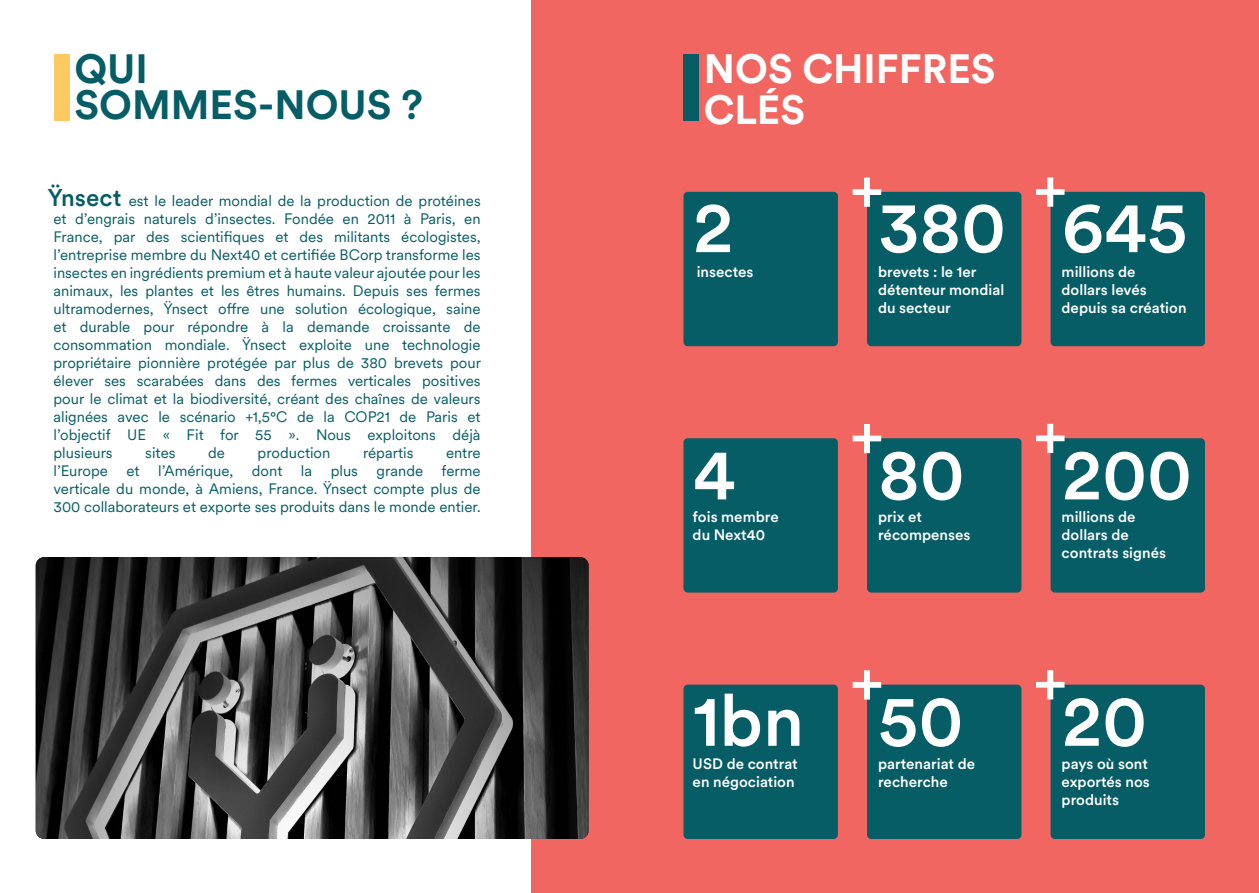
<style>
.page{position:relative;width:1259px;height:893px;background:#fff}
.page>*{position:absolute;margin:0;border:0;box-sizing:border-box;transform-origin:0 0}
.t1{font:500 72px "Circular XX";color:#fff}
.t2{font:500 60px "Circular XX";color:#fff}
.t3{font:700 40.5px "Circular XX";color:#065d66}
.t4{font:700 40.5px "Circular XX";color:#fff}
.t5{font:500 24px "Circular XX";color:#065d66}
.t6{font:15px/18px "Circular XX";color:#065d66;text-align:justify}
.t7{font:500 15px/18px "Circular XX";color:#fff}
</style>
<div class="page">
<div style="left:630px;top:0;width:629px;height:893px;background:#f16660"></div>
<div style="left:531px;top:0;width:99px;height:893px;background:#f16660"></div>
<div style="left:54px;top:54px;width:16px;height:66px;background:#fec960"></div>
<div style="left:683px;top:54px;width:16px;height:66px;background:#065d66"></div>
<img style="left:36px;top:557px;width:552px;height:282px">
<div style="left:683px;top:192px;width:155px;height:154px;background:#065d66;border-radius:4px"></div>
<div style="left:683px;top:438px;width:155px;height:155px;background:#065d66;border-radius:4px"></div>
<div style="left:683px;top:685px;width:155px;height:154px;background:#065d66;border-radius:4px"></div>
<div style="left:867px;top:192px;width:154px;height:154px;background:#065d66;border-radius:4px"></div>
<div style="left:867px;top:438px;width:154px;height:155px;background:#065d66;border-radius:4px"></div>
<div style="left:867px;top:685px;width:154px;height:154px;background:#065d66;border-radius:4px"></div>
<div style="left:1050px;top:192px;width:155px;height:154px;background:#065d66;border-radius:4px"></div>
<div style="left:1050px;top:438px;width:155px;height:155px;background:#065d66;border-radius:4px"></div>
<div style="left:1050px;top:685px;width:155px;height:154px;background:#065d66;border-radius:4px"></div>
<p class="t3" style="left:74px;top:41px;width:75px">QUI</p>
<p class="t3" style="left:74px;top:77px;width:350px">SOMMES-NOUS ?</p>
<p class="t5" style="left:51px;top:177px;width:11px">¨</p>
<p class="t5" style="left:48px;top:182px;width:75px">Ynsect</p>
<p class="t6" style="left:53px;top:191px;width:429px;text-indent:75px">est le leader mondial de la production de protéines et d’engrais naturels d’insectes. Fondée en 2011 à Paris, en France, par des scientifiques et des militants écologistes,</p>
<p class="t6" style="left:53px;top:245px;width:429px">l’entreprise membre du Next40 et certifiée BCorp transforme les</p>
<p class="t6" style="left:53px;top:263px;width:428px">insectes en ingrédients premium et à haute valeur ajoutée pour les</p>
<p class="t6" style="left:53px;top:281px;width:429px">animaux, les plantes et les êtres humains. Depuis ses fermes ultramodernes, Ÿnsect offre une solution écologique, saine et durable pour répondre à la demande croissante de</p>
<p class="t6" style="left:53px;top:335px;width:428px">consommation mondiale. Ÿnsect exploite une technologie</p>
<p class="t6" style="left:53px;top:353px;width:429px">propriétaire pionnière protégée par plus de 380 brevets pour élever ses scarabées dans des fermes verticales positives pour le climat et la biodiversité, créant des chaînes de valeurs</p>
<p class="t6" style="left:53px;top:407px;width:429px">alignées avec le scénario +1,5°C de la COP21 de Paris et</p>
<p class="t6" style="left:53px;top:425px;width:429px">l’objectif UE « Fit for 55 ». Nous exploitons déjà</p>
<p class="t6" style="left:53px;top:443px;width:61px">plusieurs</p>
<p class="t6" style="left:145px;top:443px;width:32px">sites</p>
<p class="t6" style="left:208px;top:443px;width:18px">de</p>
<p class="t6" style="left:258px;top:443px;width:74px">production</p>
<p class="t6" style="left:363px;top:443px;width:52px">répartis</p>
<p class="t6" style="left:446px;top:443px;width:36px">entre</p>
<p class="t6" style="left:53px;top:461px;width:429px">l’Europe et l’Amérique, dont la plus grande ferme</p>
<p class="t6" style="left:53px;top:479px;width:429px">verticale du monde, à Amiens, France. Ÿnsect compte plus de<br>300 collaborateurs et exporte ses produits dans le monde entier.</p>
<p class="t4" style="left:704px;top:41px;width:293px">NOS CHIFFRES</p>
<p class="t4" style="left:704px;top:82px;width:103px">CLÉS</p>
<p class="t1" style="left:693px;top:178px;width:42px">2</p>
<p class="t7" style="left:696px;top:262px;width:58px">insectes</p>
<p class="t2" style="left:850px;top:148px;width:34px">+</p>
<p class="t1" style="left:878px;top:178px;width:129px">380</p>
<p class="t7" style="left:878px;top:262px;width:128px">brevets : le 1er détenteur mondial du secteur</p>
<p class="t2" style="left:1034px;top:148px;width:34px">+</p>
<p class="t1" style="left:1062px;top:178px;width:127px">645</p>
<p class="t7" style="left:1061px;top:262px;width:75px">millions de</p>
<p class="t7" style="left:1061px;top:280px;width:87px">dollars levés</p>
<p class="t7" style="left:1061px;top:298px;width:126px">depuis sa création</p>
<p class="t1" style="left:693px;top:425px;width:45px">4</p>
<p class="t7" style="left:692px;top:507px;width:88px">fois membre</p>
<p class="t7" style="left:692px;top:525px;width:74px">du Next40</p>
<p class="t2" style="left:850px;top:394px;width:34px">+</p>
<p class="t1" style="left:878px;top:425px;width:88px">80</p>
<p class="t7" style="left:878px;top:507px;width:45px">prix et</p>
<p class="t7" style="left:878px;top:525px;width:94px">récompenses</p>
<p class="t2" style="left:1034px;top:394px;width:34px">+</p>
<p class="t1" style="left:1062px;top:425px;width:132px">200</p>
<p class="t7" style="left:1061px;top:507px;width:75px">millions de</p>
<p class="t7" style="left:1061px;top:525px;width:69px">dollars de</p>
<p class="t7" style="left:1061px;top:543px;width:106px">contrats signés</p>
<p class="t1" style="left:693px;top:671px;width:113px">1bn</p>
<p class="t7" style="left:692px;top:754px;width:107px">USD de contrat</p>
<p class="t7" style="left:692px;top:772px;width:104px">en négociation</p>
<p class="t2" style="left:850px;top:640px;width:34px">+</p>
<p class="t1" style="left:878px;top:671px;width:87px">50</p>
<p class="t7" style="left:878px;top:754px;width:98px">partenariat de</p>
<p class="t7" style="left:878px;top:772px;width:71px">recherche</p>
<p class="t2" style="left:1034px;top:640px;width:34px">+</p>
<p class="t1" style="left:1062px;top:671px;width:87px">20</p>
<p class="t7" style="left:1061px;top:754px;width:88px">pays où sont</p>
<p class="t7" style="left:1061px;top:772px;width:90px">exportés nos</p>
<p class="t7" style="left:1061px;top:790px;width:59px">produits</p>
</div>
